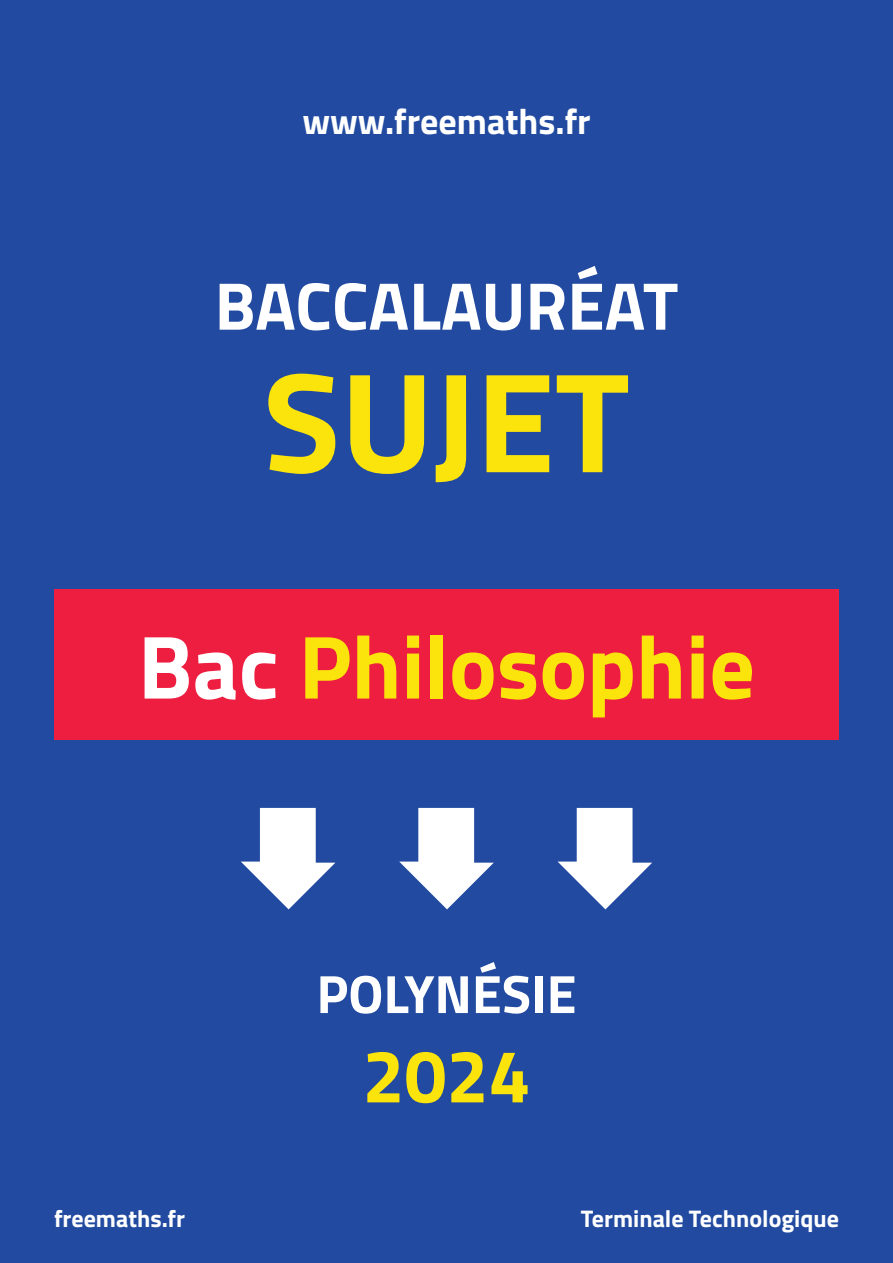
<style>
.page{position:relative;width:893px;height:1263px;background:#214aa0}
.page>*{position:absolute;margin:0;border:0;box-sizing:border-box;transform-origin:0 0}
.t1{font:700 142.5px "Titillium";color:#fbe30c}
.t2{font:700 90px "Titillium";color:#fbe30c}
.t3{font:700 75px "Titillium";color:#fbe30c}
.t4{font:700 67.5px "Titillium";color:#fff}
.t5{font:700 54px "Titillium";color:#fff}
.t6{font:700 36px "Titillium";color:#fff}
.t7{font:700 24px "Titillium";color:#fff}
.s1{color:#fff}
</style>
<div class="page">
<svg style="left:241px;top:808px;width:94px;height:101px"></svg>
<svg style="left:399px;top:808px;width:95px;height:101px"></svg>
<svg style="left:558px;top:808px;width:94px;height:101px"></svg>
<div style="left:54px;top:589px;width:785px;height:151px;background:#ed1e40"></div>
<h3 class="t6" style="left:302px;top:94px;width:290px">www.freemaths.fr</h3>
<h3 class="t4" style="left:215px;top:254px;width:465px">BACCALAURÉAT</h3>
<h1 class="t1" style="left:263px;top:313px;width:368px">SUJET</h1>
<h2 class="t2" style="left:138px;top:598px;width:619px"><span class="s1">Bac</span> Philosophie</h2>
<p class="t5" style="left:316px;top:953px;width:262px">POLYNÉSIE</p>
<h3 class="t3" style="left:362px;top:1019px;width:169px">2024</h3>
<p class="t7" style="left:54px;top:1200px;width:133px">freemaths.fr</p>
<p class="t7" style="left:581px;top:1200px;width:260px">Terminale Technologique</p>
</div>
